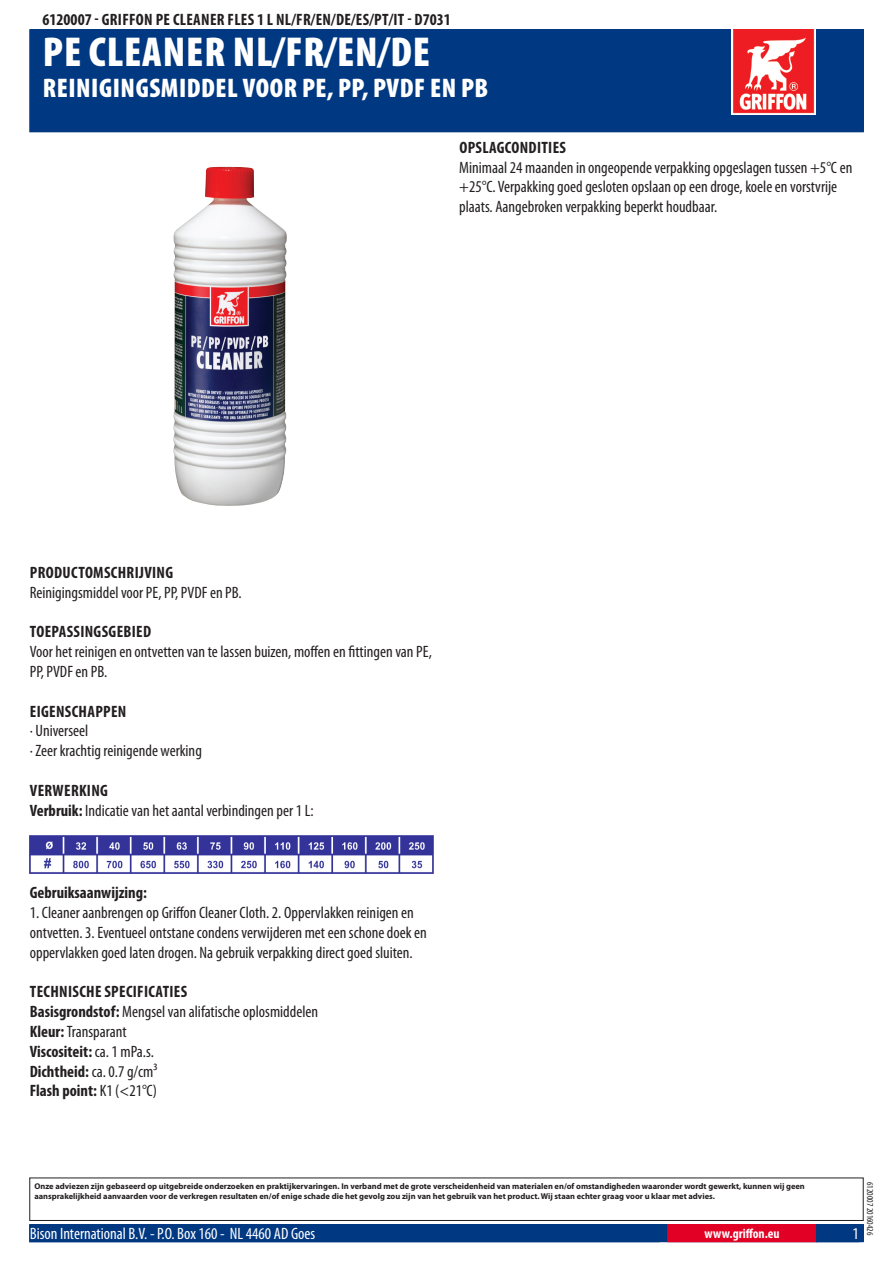
<style>
.page{position:relative;width:893px;height:1263px;background:#fff}
.page>*{position:absolute;margin:0;border:0;box-sizing:border-box;transform-origin:0 0}
.PageHeader{font:900 condensed 42px "Myriad Pro";letter-spacing:.02em;color:#fff}
.PageSubheader{font:900 condensed 27px "Myriad Pro";letter-spacing:.02em;color:#fff}
.Regular{font:condensed 16.5px/19.8px "Myriad Pro";color:#231f20}
.TOCItem{font:700 condensed 16.5px "Myriad Pro";letter-spacing:.02em;color:#231f20}
.Regular-2{font:700 condensed 16.5px "Myriad Pro";color:#231f20}
.ContactData{font:condensed 16.5px "Myriad Pro";color:#fff}
.URL{font:700 condensed 13.5px "Myriad Pro";color:#fff}
.Revisie{font:condensed 9px "Myriad Pro";color:#231f20}
.Disclaimer{font:700 8.4px/10.1px "Myriad Pro";color:#231f20}
.s1{font-weight:700}
.s2{font-weight:400}
</style>
<div class="page">
<div style="left:30px;top:30px;width:833px;height:102px;background:#003882"></div>
<img style="left:731px;top:30px;width:85px;height:85px">
<div style="left:29px;top:1177px;width:835px;height:44px;border:1px solid #231f20"></div>
<div style="left:30px;top:1225px;width:833px;height:17px;background:#003882"></div>
<div style="left:29px;top:1224px;width:835px;height:18px;border:1px solid #003882"></div>
<div style="left:668px;top:1225px;width:148px;height:17px;background:#e20025"></div>
<div style="left:667px;top:1224px;width:150px;height:18px;border:1px solid #e20025"></div>
<img style="left:173px;top:167px;width:114px;height:339px">
<img style="left:30px;top:836px;width:404px;height:37px">
<p class="TOCItem" style="left:43px;top:9px;width:410px">6120007 - GRIFFON PE CLEANER FLES 1 L NL/FR/EN/DE/ES/PT/IT - D7031</p>
<p class="PageHeader" style="left:43px;top:25px;width:389px">PE CLEANER NL/FR/EN/DE</p>
<p class="PageSubheader" style="left:43px;top:70px;width:447px">REINIGINGSMIDDEL VOOR PE, PP, PVDF EN PB</p>
<p class="TOCItem" style="left:459px;top:137px;width:108px">OPSLAGCONDITIES</p>
<p class="Regular" style="left:459px;top:157px;width:395px">Minimaal 24 maanden in ongeopende verpakking opgeslagen tussen +5°C en +25°C. Verpakking goed gesloten opslaan op een droge, koele en vorstvrije plaats. Aangebroken verpakking beperkt houdbaar.</p>
<p class="TOCItem" style="left:30px;top:562px;width:144px">PRODUCTOMSCHRIJVING</p>
<p class="Regular" style="left:30px;top:582px;width:213px">Reinigingsmiddel voor PE, PP, PVDF en PB.</p>
<p class="TOCItem" style="left:30px;top:621px;width:115px">TOEPASSINGSGEBIED</p>
<p class="Regular" style="left:30px;top:642px;width:404px">Voor het reinigen en ontvetten van te lassen buizen, moffen en fittingen van PE,<br>PP, PVDF en PB.</p>
<p class="TOCItem" style="left:30px;top:701px;width:98px">EIGENSCHAPPEN</p>
<p class="Regular" style="left:30px;top:721px;width:174px">· Universeel<br>· Zeer krachtig reinigende werking</p>
<p class="TOCItem" style="left:30px;top:780px;width:79px">VERWERKING</p>
<p class="Regular" style="left:30px;top:800px;width:285px"><span class="s1">VERBRUIK:</span> Indicatie van het aantal verbindingen per 1 L:</p>
<p class="Regular-2" style="left:30px;top:882px;width:119px">GEBRUIKSAANWIJZING:</p>
<p class="Regular" style="left:30px;top:903px;width:399px">1 . Cleaner aanbrengen op Griffon Cleaner Cloth. 2. Oppervlakken reinigen en ontvetten. 3. Eventueel ontstane condens verwijderen met een schone doek en oppervlakken goed laten drogen. Na gebruik verpakking direct goed sluiten.</p>
<p class="TOCItem" style="left:30px;top:981px;width:159px">TECHNISCHE SPECIFICATIES</p>
<p class="Regular" style="left:30px;top:1002px;width:290px"><span class="s1">BASISGRONDSTOF:</span> Mengsel van alifatische oplosmiddelen</p>
<p class="Regular" style="left:30px;top:1021px;width:98px"><span class="s1">KLEUR:</span> Transparant</p>
<p class="Regular-2" style="left:30px;top:1041px;width:126px">VISCOSITEIT: <span class="s2">ca. 1 mPa.s.</span></p>
<p class="Regular" style="left:30px;top:1061px;width:129px"><span class="s1">DICHTHEID:</span> ca. 0.7 g/cm³</p>
<p class="Regular-2" style="left:30px;top:1080px;width:129px">FLASH POINT: <span class="s2">K1 (&lt;21 °C)</span></p>
<p class="Disclaimer" style="left:34px;top:1181px;width:772px">Onze adviezen zijn gebaseerd op uitgebreide onderzoeken en praktijkervaringen. In verband met de grote verscheidenheid van materialen en/of omstandigheden waaronder wordt gewerkt, kunnen wij geen aansprakelijkheid aanvaarden voor de verkregen resultaten en/of enige schade die het gevolg zou zijn van het gebruik van het product. Wij staan echter graag voor u klaar met advies.</p>
<p class="ContactData" style="left:30px;top:1224px;width:287px">Bison International B.V. - P.O. Box 1 60 - NL 4460 AD Goes</p>
<p class="URL" style="left:704px;top:1225px;width:77px">WWW.GRIFFON.EU</p>
<p class="Revisie" style="left:875px;top:1182px;width:55px;rotate:90deg">61 20007 201 60426</p>
</div>
